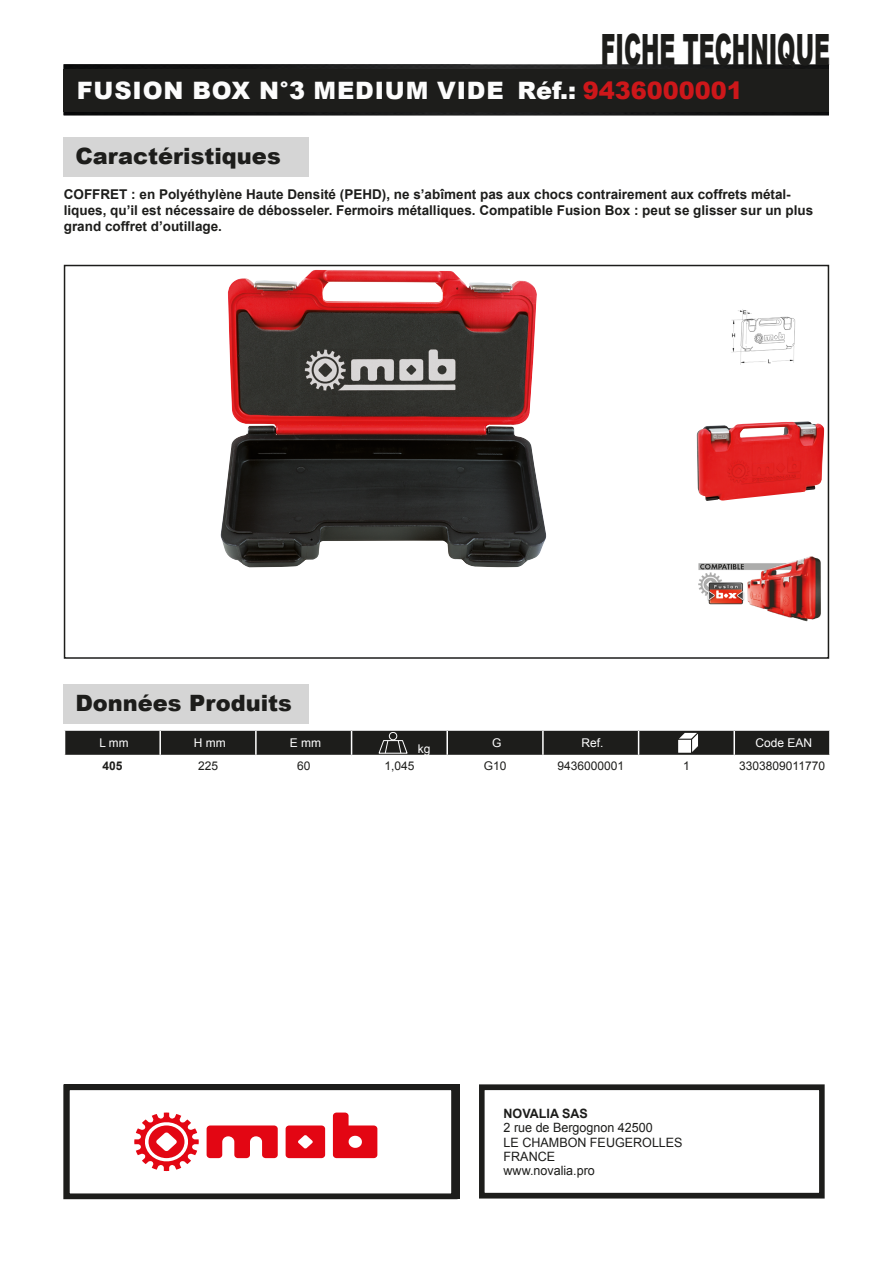
<style>
.page{position:relative;width:893px;height:1263px;background:#fff}
.page>*{position:absolute;margin:0;border:0;box-sizing:border-box;transform-origin:0 0}
.t1{font:900 43.2px "Arial";color:#1d1d1b;scale:.51 1}
.t2{font:900 24px "Arial";letter-spacing:.035em;color:#fcfcfc}
.t3{font:900 22.5px "Arial";color:#1d1d1b}
.t4{font:700 13.5px/16.2px "Arial";color:#1d1d1b}
.t5{font:12.9px/14.2px "Arial";color:#1d1d1b}
.t6{font:700 12.9px "Arial";color:#1d1d1b}
.t7{font:12px "Arial";color:#1d1d1b}
.t8{font:12px "Arial";color:#fff}
.t9{font:700 12px "Arial";color:#1d1d1b}
.s1{color:#cd171a}
</style>
<div class="page">
<img style="left:64px;top:64px;width:765px;height:51px">
<div style="left:64px;top:69px;width:765px;height:43px;background:#1d1d1b"></div>
<div style="left:479px;top:1084px;width:346px;height:114px;border:6px solid #1d1d1b"></div>
<div style="left:64px;top:137px;width:245px;height:40px;background:#d5d5d5"></div>
<div style="left:64px;top:265px;width:765px;height:394px;border:2px solid #1d1d1b"></div>
<div style="left:64px;top:684px;width:245px;height:39px;background:#d5d5d5"></div>
<svg style="left:64px;top:730px;width:766px;height:26px;background:#363634"></svg>
<img style="left:220px;top:270px;width:327px;height:297px">
<img style="left:731px;top:309px;width:65px;height:56px">
<img style="left:697px;top:421px;width:127px;height:80px">
<img style="left:698px;top:556px;width:123px;height:66px">
<div style="left:64px;top:1084px;width:393px;height:115px;border:6px solid #1d1d1b"></div>
<svg style="left:207px;top:1125px;width:71px;height:33px"></svg>
<svg style="left:286px;top:1125px;width:39px;height:33px"></svg>
<svg style="left:134px;top:1112px;width:65px;height:59px"></svg>
<svg style="left:333px;top:1112px;width:44px;height:46px"></svg>
<h1 class="t1" style="left:601px;top:18px;width:451px">FICHE TECHNIQUE</h1>
<h2 class="t2" style="left:77px;top:73px;width:668px">FUSION BOX N°3 MEDIUM VIDE Réf.: <span class="s1">9436000001</span></h2>
<h3 class="t3" style="left:75px;top:140px;width:207px">Caractéristiques</h3>
<p class="t4" style="left:64px;top:186px;width:751px">COFFRET : en Polyéthylène Haute Densité (PEHD), ne s’abîment pas aux chocs contrairement aux coffrets métal&shy;liques, qu’il est nécessaire de débosseler. Fermoirs métalliques. Compatible Fusion Box : peut se glisser sur un plus grand coffret d’outillage.</p>
<h3 class="t3" style="left:75px;top:686px;width:218px">Données Produits</h3>
<p class="t8" style="left:100px;top:735px;width:30px">L mm</p>
<p class="t8" style="left:194px;top:735px;width:33px">H mm</p>
<p class="t8" style="left:290px;top:735px;width:33px">E mm</p>
<p class="t8" style="left:418px;top:741px;width:14px">kg</p>
<p class="t8" style="left:492px;top:735px;width:11px">G</p>
<p class="t8" style="left:581px;top:735px;width:24px">Ref.</p>
<p class="t8" style="left:755px;top:735px;width:58px">Code EAN</p>
<p class="t9" style="left:102px;top:758px;width:22px">405</p>
<p class="t7" style="left:198px;top:758px;width:22px">225</p>
<p class="t7" style="left:297px;top:758px;width:15px">60</p>
<p class="t7" style="left:384px;top:758px;width:32px">1,045</p>
<p class="t7" style="left:484px;top:758px;width:24px">G10</p>
<p class="t7" style="left:557px;top:758px;width:68px">9436000001</p>
<p class="t7" style="left:683px;top:758px;width:8px">1</p>
<p class="t7" style="left:739px;top:758px;width:87px">3303809011770</p>
<p class="t6" style="left:504px;top:1105px;width:86px">NOVALIA SAS</p>
<p class="t5" style="left:504px;top:1121px;width:181px">2 rue de Bergognon 42500<br>LE CHAMBON FEUGEROLLES<br>FRANCE<br>www.novalia.pro</p>
</div>
